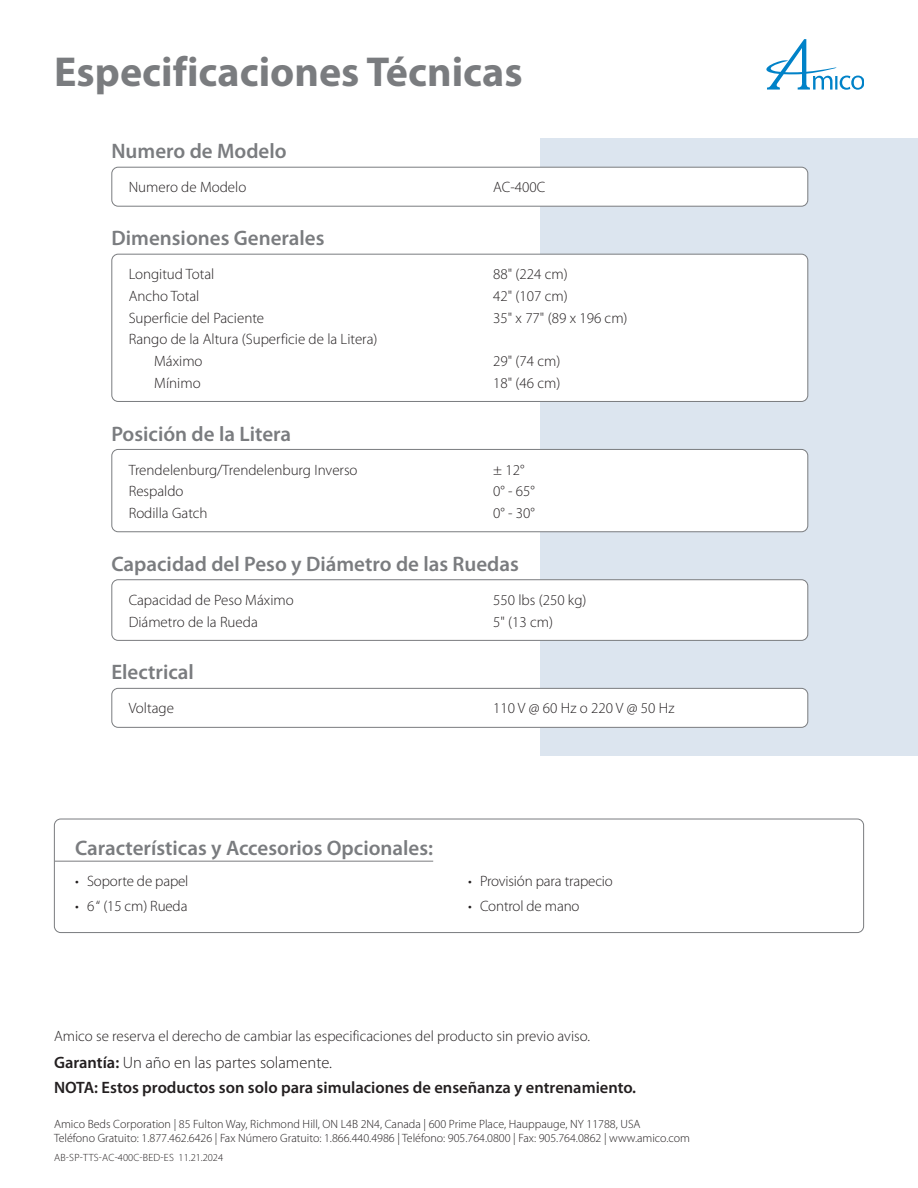
<style>
.page{position:relative;width:918px;height:1188px;background:#fff}
.page>*{position:absolute;margin:0;border:0;box-sizing:border-box;transform-origin:0 0}
.Page_Header{font:700 42px "Myriad Pro";color:#7a7c7f}
.Specification_Header{font:600 21px "Myriad Pro";color:#7a7c7f}
.General_Spec_Features_Title{font:600 21px "Myriad Pro";color:#7a7c7f}
.warranty{font:600 16.5px "Myriad Pro";color:#231f20}
.warranty-2{font:300 16.5px "Myriad Pro";color:#231f20}
.Specifications_Text{font:300 15px "Myriad Pro";color:#231f20}
.Body{font:300 15px "Myriad Pro";color:#231f20}
.t1{font:300 12px/14.4px "Myriad Pro";color:#231f20}
.code{font:300 10.5px "Myriad Pro";letter-spacing:.01em;color:#231f20}
.s1{font-weight:600}
</style>
<div class="page">
<svg style="left:766px;top:39px;width:98px;height:51px"></svg>
<div style="left:540px;top:139px;width:378px;height:617px;background:#dce5ef"></div>
<hr style="left:55px;top:861px;width:378px;height:1px;background:#7a7c7f">
<div style="left:54px;top:819px;width:810px;height:114px;border:1px solid #7a7c7f;border-radius:6px"></div>
<div style="left:112px;top:167px;width:696px;height:39px;background:#fff;border-radius:6px"></div>
<div style="left:111px;top:167px;width:697px;height:40px;border:1px solid #7a7c7f;border-radius:6px"></div>
<div style="left:112px;top:254px;width:696px;height:147px;background:#fff;border-radius:6px"></div>
<div style="left:111px;top:254px;width:697px;height:148px;border:1px solid #7a7c7f;border-radius:6px"></div>
<div style="left:112px;top:449px;width:696px;height:83px;background:#fff;border-radius:6px"></div>
<div style="left:111px;top:449px;width:697px;height:83px;border:1px solid #7a7c7f;border-radius:6px"></div>
<div style="left:112px;top:580px;width:696px;height:60px;background:#fff;border-radius:6px"></div>
<div style="left:111px;top:579px;width:697px;height:62px;border:1px solid #7a7c7f;border-radius:6px"></div>
<div style="left:112px;top:688px;width:696px;height:39px;background:#fff;border-radius:6px"></div>
<div style="left:111px;top:688px;width:697px;height:40px;border:1px solid #7a7c7f;border-radius:6px"></div>
<p class="Page_Header" style="left:54px;top:44px;width:470px">Especificaciones Técnicas</p>
<p class="Specification_Header" style="left:111px;top:138px;width:177px">Numero de Modelo</p>
<p class="Specifications_Text" style="left:129px;top:178px;width:119px">Numero de Modelo</p>
<p class="Specifications_Text" style="left:493px;top:178px;width:54px">AC-400C</p>
<p class="Specification_Header" style="left:111px;top:225px;width:215px">Dimensiones Generales</p>
<p class="Specifications_Text" style="left:129px;top:265px;width:87px">Longitud Total</p>
<p class="Specifications_Text" style="left:493px;top:265px;width:76px">88" (224 cm)</p>
<p class="Specifications_Text" style="left:129px;top:287px;width:72px">Ancho Total</p>
<p class="Specifications_Text" style="left:493px;top:287px;width:76px">42" (107 cm)</p>
<p class="Specifications_Text" style="left:129px;top:309px;width:137px">Superficie del Paciente</p>
<p class="Specifications_Text" style="left:493px;top:309px;width:136px">35" x 77" (89 x 196 cm)</p>
<p class="Specifications_Text" style="left:129px;top:330px;width:250px">Rango de la Altura (Superficie de la Litera)</p>
<p class="Specifications_Text" style="left:154px;top:352px;width:50px">Máximo</p>
<p class="Specifications_Text" style="left:493px;top:352px;width:69px">29" (74 cm)</p>
<p class="Specifications_Text" style="left:154px;top:374px;width:48px">Mínimo</p>
<p class="Specifications_Text" style="left:493px;top:374px;width:69px">18" (46 cm)</p>
<p class="Specification_Header" style="left:111px;top:420px;width:181px">Posición de la Litera</p>
<p class="Specifications_Text" style="left:129px;top:461px;width:230px">Trendelenburg/Trendelenburg Inverso</p>
<p class="Specifications_Text" style="left:493px;top:461px;width:33px">± 12°</p>
<p class="Specifications_Text" style="left:129px;top:482px;width:56px">Respaldo</p>
<p class="Specifications_Text" style="left:493px;top:482px;width:43px">0° - 65°</p>
<p class="Specifications_Text" style="left:129px;top:504px;width:80px">Rodilla Gatch</p>
<p class="Specifications_Text" style="left:493px;top:504px;width:43px">0° - 30°</p>
<p class="Specification_Header" style="left:111px;top:550px;width:409px">Capacidad del Peso y Diámetro de las Ruedas</p>
<p class="Specifications_Text" style="left:129px;top:591px;width:167px">Capacidad de Peso Máximo</p>
<p class="Specifications_Text" style="left:493px;top:591px;width:95px">550 lbs (250 kg)</p>
<p class="Specifications_Text" style="left:129px;top:612px;width:131px">Diámetro de la Rueda</p>
<p class="Specifications_Text" style="left:493px;top:612px;width:61px">5" (13 cm)</p>
<p class="Specification_Header" style="left:111px;top:659px;width:84px">Electrical</p>
<p class="Specifications_Text" style="left:129px;top:699px;width:47px">Voltage</p>
<p class="Specifications_Text" style="left:493px;top:699px;width:183px">110 V @ 60 Hz o 220 V @ 50 Hz</p>
<p class="General_Spec_Features_Title" style="left:75px;top:835px;width:360px">Características y Accesorios Opcionales:</p>
<p class="Body" style="left:75px;top:872px;width:115px">• Soporte de papel</p>
<p class="Body" style="left:75px;top:897px;width:114px">• 6 “ (15 cm) Rueda</p>
<p class="Body" style="left:468px;top:872px;width:146px">• Provisión para trapecio</p>
<p class="Body" style="left:468px;top:897px;width:113px">• Control de mano</p>
<p class="Body" style="left:54px;top:1027px;width:538px">Amico se reserva el derecho de cambiar las especificaciones del producto sin previo aviso.</p>
<p class="warranty-2" style="left:54px;top:1053px;width:280px"><span class="s1">Garantía:</span> Un año en las partes solamente.</p>
<p class="warranty" style="left:54px;top:1077px;width:584px">NOTA: Estos productos son solo para simulaciones de enseñanza y entrenamiento.</p>
<p class="t1" style="left:54px;top:1117px;width:638px">Amico Beds Corporation | 85 Fulton Way, Richmond Hill, ON L4B 2N4, Canada | 600 Prime Place, Hauppauge, NY 11788, USA<br>Teléfono Gratuito: 1.877.462.6426 | Fax Número Gratuito: 1.866.440.4986 | Teléfono: 905.764.0800 | Fax: 905.764.0862 | www.amico.com</p>
<p class="code" style="left:54px;top:1151px;width:171px">AB-SP-TTS-AC-400C-BED-ES 11.21.2024</p>
</div>
